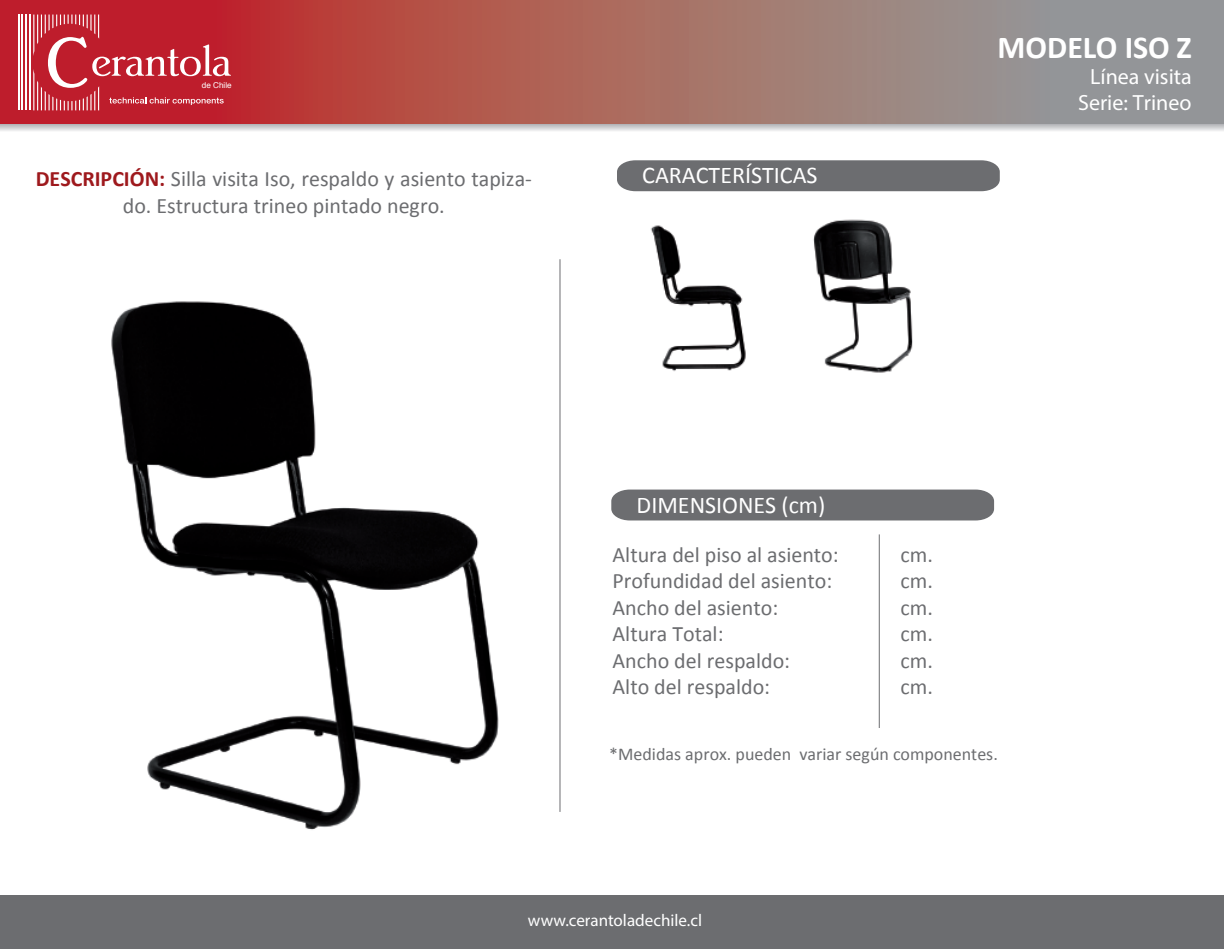
<style>
.page{position:relative;width:1224px;height:949px;background:#fff}
.page>*{position:absolute;margin:0;border:0;box-sizing:border-box;transform-origin:0 0}
.t1{font:700 32px "Calibri";color:#fff}
.t2{font:24px "Calibri";color:#fff}
.t3{font:22px/26.4px "Calibri";color:#6c6d70;text-align:center}
.t4{font:22px/26.4px "Myriad Pro";color:#fff;text-align:center}
.t5{font:18px "Calibri";color:#6c6d70}
.t6{font:17px "Myriad Pro";color:#fff}
.t7{font:8.2px "Helvetica";color:#fff}
.s1{font-weight:700;color:#9e191d}
</style>
<div class="page">
<img style="left:788px;top:191px;width:163px;height:182px">
<img style="left:633px;top:191px;width:155px;height:181px">
<img style="left:111px;top:281px;width:450px;height:549px">
<div style="left:611px;top:489px;width:383px;height:31px;background:#6c6d70"></div>
<svg style="left:0;top:123px;width:1224px;height:8px;background:#cbc2c4"></svg>
<svg style="left:0;top:0;width:1224px;height:123px;background:#a76b67"></svg>
<hr style="left:18px;top:15px;width:1px;height:95px;background:#fff">
<hr style="left:22px;top:15px;width:1px;height:95px;background:#fff">
<hr style="left:26px;top:15px;width:1px;height:95px;background:#fff">
<hr style="left:29px;top:15px;width:2px;height:95px;background:#fff">
<svg style="left:33px;top:15px;width:198px;height:95px;background:#c73c49"></svg>
<hr style="left:879px;top:534px;width:1px;height:194px;background:#6c6d70">
<div style="left:617px;top:160px;width:383px;height:31px;background:#6c6d70"></div>
<hr style="left:560px;top:259px;width:1px;height:552px;background:#6c6d70">
<div style="left:0;top:895px;width:1224px;height:53px;background:#6c6d70"></div>
<p class="t7" style="left:202px;top:79px;width:31px">de Chile</p>
<p class="t3" style="left:36px;top:165px;width:498px"><span class="s1">DESCRIPCIÓN:</span> Silla visita Iso, respaldo y asiento tapiza&shy;do. Estructura trineo pintado negro.</p>
<p class="t2" style="left:642px;top:161px;width:177px">CARACTERÍSTICAS</p>
<h1 class="t1" style="left:998px;top:27px;width:196px">MODELO ISO Z</h1>
<p class="t4" style="left:1078px;top:63px;width:115px">Línea visita<br>Serie: Trineo</p>
<p class="t2" style="left:637px;top:490px;width:190px">DIMENSIONES (cm)</p>
<p class="t3" style="left:613px;top:540px;width:228px">Altura del piso al asiento:</p>
<p class="t3" style="left:901px;top:540px;width:34px">cm.</p>
<p class="t3" style="left:613px;top:566px;width:221px">Profundidad del asiento:</p>
<p class="t3" style="left:901px;top:566px;width:34px">cm.</p>
<p class="t3" style="left:613px;top:593px;width:167px">Ancho del asiento:</p>
<p class="t3" style="left:901px;top:593px;width:34px">cm.</p>
<p class="t3" style="left:613px;top:619px;width:113px">Altura Total:</p>
<p class="t3" style="left:901px;top:619px;width:34px">cm.</p>
<p class="t3" style="left:613px;top:646px;width:179px">Ancho del respaldo:</p>
<p class="t3" style="left:901px;top:646px;width:34px">cm.</p>
<p class="t3" style="left:613px;top:672px;width:159px">Alto del respaldo:</p>
<p class="t3" style="left:901px;top:672px;width:34px">cm.</p>
<p class="t5" style="left:609px;top:743px;width:390px">*Medidas aprox. pueden variar según componentes.</p>
<p class="t6" style="left:528px;top:910px;width:176px">www.cerantoladechile.cl</p>
</div>
